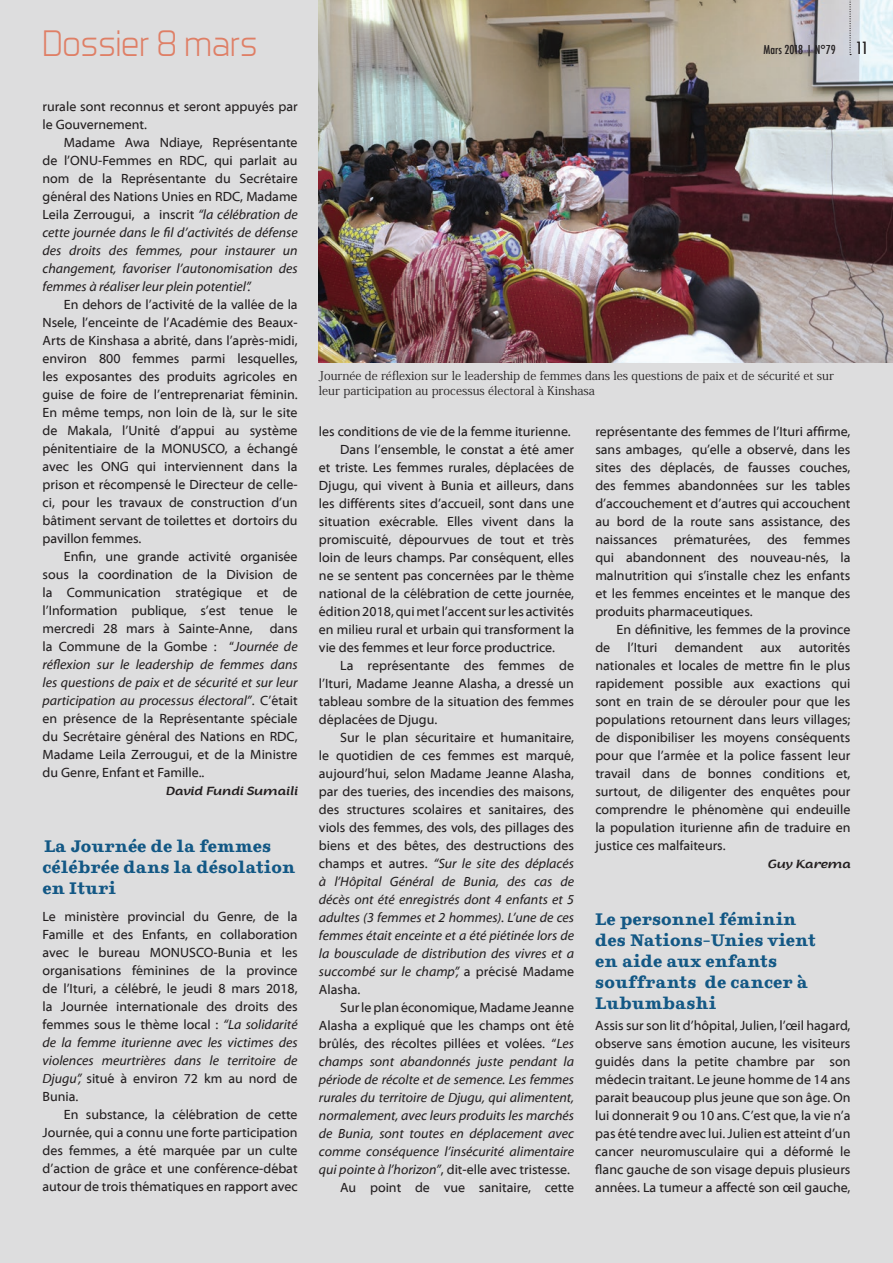
<style>
.page{position:relative;width:893px;height:1263px;background:#ddddde}
.page>*{position:absolute;margin:0;border:0;box-sizing:border-box;transform-origin:0 0}
.t1{font:300 37.5px "Aero Matics";color:#df7f66}
.t2{font:700 16.5px/21px "Ghostlight";color:#135885}
.t3{font:13.5px/18px "Myriad Web Pro";color:#231f20;text-align:justify}
.t4{font:italic 13.5px/18px "Myriad Web Pro";color:#231f20;text-align:justify}
.t5{font:12px/14.4px "Koz Min Pr 6 N";color:#231f20}
.t6{font:italic 12px "Arturo Trial";color:#231f20}
.t7{font:500 condensed 12px "Futura";color:#231f20}
.s1{font-size:16.5px}
.s2{font-style:normal}
.s3{font-style:italic}
</style>
<div class="page">
<img style="left:319px;top:0;width:574px;height:363px">
<svg style="left:849px;top:0;width:2px;height:55px"></svg>
<h1 class="t1" style="left:43px;top:21px;width:217px">Dossier 8 mars</h1>
<p class="t7" style="left:763px;top:42px;width:106px">Mars 2018 | N°79 <span class="s1">11</span></p>
<p class="t3" style="left:43px;top:98px;width:257px">rurale sont reconnus et seront appuyés par le Gouvernement.</p>
<p class="t4" style="left:43px;top:134px;width:257px;text-indent:21px"><span class="s2">Madame Awa Ndiaye, Représentante de l’ONU-Femmes en RDC, qui parlait au nom de la Représentante du Secrétaire général des Nations Unies en RDC, Madame Leila Zerrougui, a inscrit</span> “la célébration de cette journée dans le fil d’activités de défense des droits des femmes, pour instaurer un changement, favoriser l’autonomisation des femmes à réaliser leur plein potentiel”.</p>
<p class="t3" style="left:43px;top:296px;width:257px;text-indent:21px">En dehors de l’activité de la vallée de la Nsele, l’enceinte de l’Académie des Beaux-Arts de Kinshasa a abrité, dans l’après-midi, environ 800 femmes parmi lesquelles, les exposantes des produits agricoles en guise de foire de l’entreprenariat féminin.<br>En même temps, non loin de là, sur le site de Makala, l’Unité d’appui au système pénitentiaire de la MONUSCO, a échangé avec les ONG qui interviennent dans la prison et récompensé le Directeur de celle&shy;ci, pour les travaux de construction d’un bâtiment servant de toilettes et dortoirs du pavillon femmes.</p>
<p class="t3" style="left:43px;top:548px;width:257px;text-indent:21px">Enfin, une grande activité organisée sous la coordination de la Division de la Communication stratégique et de l’Information publique, s’est tenue le mercredi 28 mars à Sainte-Anne,</p>
<p class="t3" style="left:43px;top:620px;width:257px;text-indent:227px">dans la Commune de la Gombe : “<span class="s3">Journée de réflexion sur le leadership de femmes dans les questions de paix et de sécurité et sur leur participation au processus électoral”</span>. C’était en présence de la Représentante spéciale du Secrétaire général des Nations en RDC, Madame Leila Zerrougui, et de la Ministre du Genre, Enfant et Famille..</p>
<p class="t6" style="left:166px;top:783px;width:134px">David Fundi Sumaili</p>
<p class="t2" style="left:43px;top:835px;width:254px">La Journée de la femmes célébrée dans la désolation en Ituri</p>
<p class="t3" style="left:43px;top:908px;width:257px">Le ministère provincial du Genre, de la Famille et des Enfants, en collaboration avec le bureau MONUSCO-Bunia et les organisations féminines de la province de l’Ituri, a célébré, le jeudi 8 mars 2018, la Journée internationale des droits des femmes sous le thème local : <span class="s3">“La solidarité de la femme iturienne avec les victimes des violences meurtrières dans le territoire de Djugu”,</span> situé à environ 72 km au nord de Bunia.</p>
<p class="t3" style="left:43px;top:1106px;width:257px;text-indent:21px">En substance, la célébration de cette Journée, qui a connu une forte participation des femmes, a été marquée par un culte d’action de grâce et une conférence-débat autour de trois thématiques en rapport avec</p>
<p class="t5" style="left:319px;top:369px;width:517px">Journée de réflexion sur le leadership de femmes dans les questions de paix et de sécurité et sur leur participation au processus électoral à Kinshasa</p>
<p class="t3" style="left:319px;top:423px;width:253px">les conditions de vie de la femme iturienne.</p>
<p class="t3" style="left:340px;top:441px;width:235px">Dans l’ensemble, le constat a été amer</p>
<p class="t3" style="left:319px;top:459px;width:257px">et triste. Les femmes rurales, déplacées de</p>
<p class="t3" style="left:319px;top:477px;width:257px">Djugu, qui vivent à Bunia et ailleurs, dans</p>
<p class="t3" style="left:319px;top:495px;width:257px">les différents sites d’accueil, sont dans une</p>
<p class="t3" style="left:319px;top:513px;width:257px">situation exécrable. Elles vivent dans la</p>
<p class="t3" style="left:319px;top:530px;width:257px">promiscuité, dépourvues de tout et très</p>
<p class="t3" style="left:319px;top:548px;width:257px">loin de leurs champs. Par conséquent, elles</p>
<p class="t3" style="left:319px;top:566px;width:257px">ne se sentent pas concernées par le thème</p>
<p class="t3" style="left:319px;top:584px;width:257px">national de la célébration de cette journée,</p>
<p class="t3" style="left:319px;top:602px;width:257px">édition 2018, qui met l’accent sur les activités</p>
<p class="t3" style="left:319px;top:620px;width:257px">en milieu rural et urbain qui transforment la</p>
<p class="t3" style="left:319px;top:638px;width:238px">vie des femmes et leur force productrice.</p>
<p class="t3" style="left:340px;top:656px;width:235px">La représentante des femmes de</p>
<p class="t3" style="left:319px;top:674px;width:257px">l’Ituri, Madame Jeanne Alasha, a dressé un</p>
<p class="t3" style="left:319px;top:692px;width:257px">tableau sombre de la situation des femmes</p>
<p class="t3" style="left:319px;top:710px;width:120px">déplacées de Djugu.</p>
<p class="t3" style="left:340px;top:728px;width:235px">Sur le plan sécuritaire et humanitaire,</p>
<p class="t3" style="left:319px;top:746px;width:257px">le quotidien de ces femmes est marqué,</p>
<p class="t3" style="left:319px;top:764px;width:257px">aujourd’hui, selon Madame Jeanne Alasha,</p>
<p class="t3" style="left:319px;top:782px;width:257px">par des tueries, des incendies des maisons,</p>
<p class="t3" style="left:319px;top:800px;width:257px">des structures scolaires et sanitaires, des</p>
<p class="t3" style="left:319px;top:818px;width:257px">viols des femmes, des vols, des pillages des</p>
<p class="t3" style="left:319px;top:836px;width:257px">biens et des bêtes, des destructions des</p>
<p class="t4" style="left:319px;top:854px;width:257px"><span class="s2">champs et autres.</span> “Sur le site des déplacés</p>
<p class="t4" style="left:319px;top:872px;width:257px">à l’Hôpital Général de Bunia, des cas de</p>
<p class="t4" style="left:319px;top:890px;width:257px">décès ont été enregistrés dont 4 enfants et 5</p>
<p class="t4" style="left:319px;top:908px;width:257px">adultes (3 femmes et 2 hommes). L’une de ces</p>
<p class="t4" style="left:319px;top:926px;width:257px">femmes était enceinte et a été piétinée lors de</p>
<p class="t4" style="left:319px;top:944px;width:257px">la bousculade de distribution des vivres et a</p>
<p class="t4" style="left:319px;top:962px;width:257px">succombé sur le champ”, <span class="s2">a précisé Madame</span></p>
<p class="t3" style="left:319px;top:980px;width:43px">Alasha.</p>
<p class="t3" style="left:340px;top:998px;width:235px">Sur le plan économique, Madame Jeanne</p>
<p class="t3" style="left:319px;top:1016px;width:257px">Alasha a expliqué que les champs ont été</p>
<p class="t3" style="left:319px;top:1034px;width:257px">brûlés, des récoltes pillées et volées. “<span class="s3">Les</span></p>
<p class="t4" style="left:319px;top:1052px;width:257px">champs sont abandonnés juste pendant la</p>
<p class="t4" style="left:319px;top:1070px;width:257px">période de récolte et de semence. Les femmes</p>
<p class="t4" style="left:319px;top:1088px;width:257px">rurales du territoire de Djugu, qui alimentent,</p>
<p class="t4" style="left:319px;top:1106px;width:257px">normalement, avec leurs produits les marchés</p>
<p class="t4" style="left:319px;top:1124px;width:257px">de Bunia, sont toutes en déplacement avec</p>
<p class="t4" style="left:319px;top:1142px;width:257px">comme conséquence l’insécurité alimentaire</p>
<p class="t3" style="left:319px;top:1160px;width:253px"><span class="s3">qui pointe à l’horizon”</span>, dit-elle avec tristesse.</p>
<p class="t3" style="left:340px;top:1178px;width:235px">Au point de vue sanitaire, cette</p>
<p class="t3" style="left:595px;top:422px;width:257px">représentante des femmes de l’Ituri affirme, sans ambages, qu’elle a observé, dans les sites des déplacés, de fausses couches, des femmes abandonnées sur les tables d’accouchement et d’autres qui accouchent au bord de la route sans assistance, des naissances prématurées, des femmes qui abandonnent des nouveau-nés, la malnutrition qui s’installe chez les enfants et les femmes enceintes et le manque des produits pharmaceutiques.</p>
<p class="t3" style="left:617px;top:620px;width:235px">En définitive, les femmes de la province</p>
<p class="t3" style="left:595px;top:638px;width:16px">de</p>
<p class="t3" style="left:628px;top:638px;width:31px">l’Ituri</p>
<p class="t3" style="left:675px;top:638px;width:70px">demandent</p>
<p class="t3" style="left:760px;top:638px;width:22px">aux</p>
<p class="t3" style="left:595px;top:638px;width:257px;text-indent:203px">autorités nationales et locales de mettre fin le plus rapidement possible aux exactions qui sont en train de se dérouler pour que les populations retournent dans leurs villages; de disponibiliser les moyens conséquents pour que l’armée et la police fassent leur travail dans de bonnes conditions et, surtout, de diligenter des enquêtes pour comprendre le phénomène qui endeuille la population iturienne afin de traduire en justice ces malfaiteurs.</p>
<p class="t6" style="left:768px;top:856px;width:84px">Guy Karema</p>
<p class="t2" style="left:595px;top:907px;width:222px">Le personnel féminin des Nations-Unies vient en aide aux enfants souffrants de cancer à<br>Lubumbashi</p>
<p class="t3" style="left:595px;top:1017px;width:257px">Assis sur son lit d’hôpital, Julien, l’œil hagard, observe sans émotion aucune, les visiteurs guidés dans la petite chambre par son médecin traitant. Le jeune homme de 14 ans parait beaucoup plus jeune que son âge. On lui donnerait 9 ou 10 ans. C’est que, la vie n’a pas été tendre avec lui. Julien est atteint d’un cancer neuromusculaire qui a déformé le flanc gauche de son visage depuis plusieurs années. La tumeur a affecté son œil gauche,</p>
</div>
